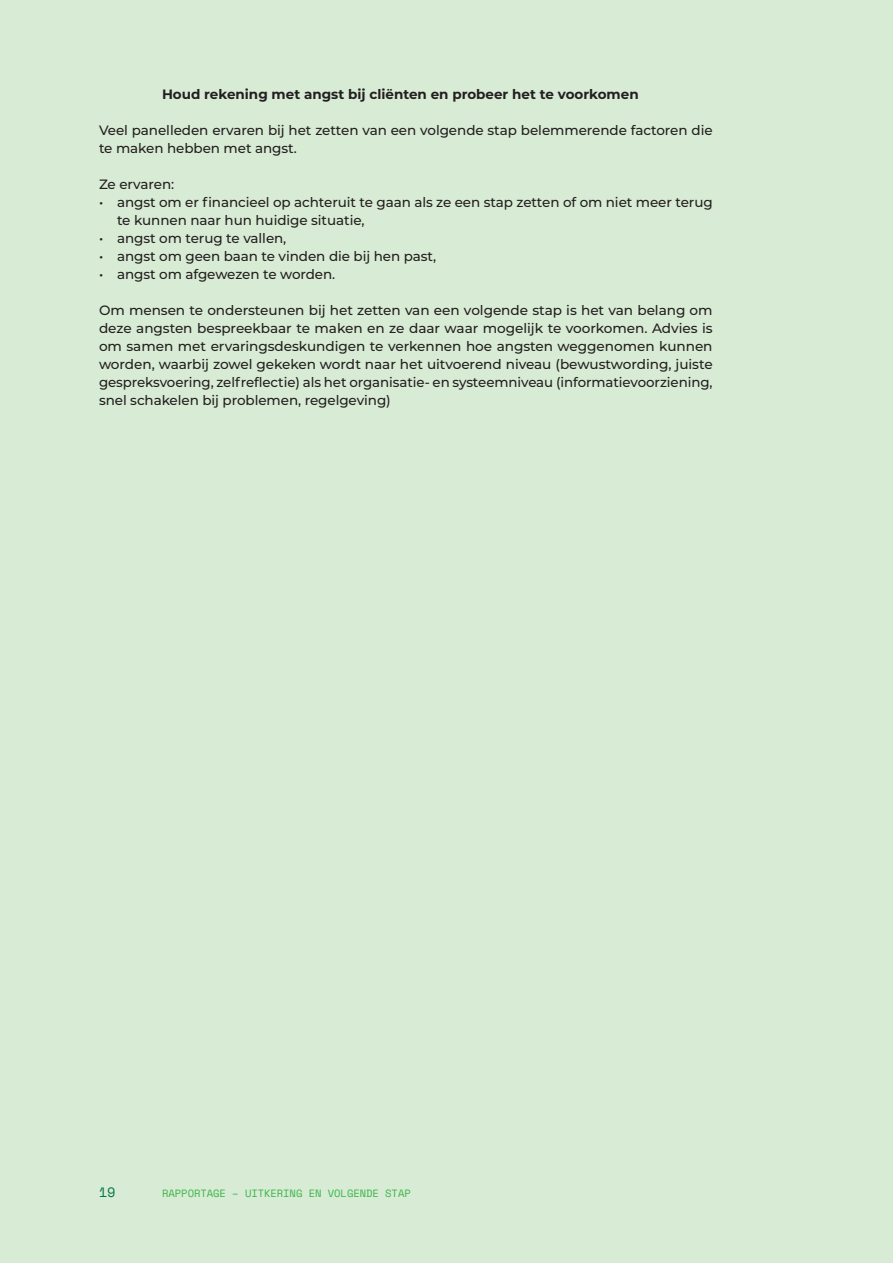
<style>
.page{position:relative;width:893px;height:1263px;background:#d8ebd4}
.page>*{position:absolute;margin:0;border:0;box-sizing:border-box;transform-origin:0 0}
.Copy{font:500 13.5px/18px "Montserrat";letter-spacing:-.005em;color:#231f20}
.t1{font:700 13.5px "Montserrat";color:#231f20}
.t2{font:13.5px "Space Mono";color:#017446}
.t3{font:10.5px "Space Mono";letter-spacing:-.005em;color:#3ab54a}
</style>
<div class="page">
<h2 class="t1" style="left:162px;top:84px;width:478px">Houd rekening met angst bij cliënten en probeer het te voorkomen</h2>
<p class="Copy" style="left:99px;top:121px;width:615px">Veel panelleden ervaren bij het zetten van een volgende stap belemmerende factoren die te maken hebben met angst.</p>
<p class="Copy" style="left:99px;top:175px;width:77px">Ze ervaren:</p>
<p class="Copy" style="left:117px;top:193px;width:597px;text-indent:-18px">• angst om er financieel op achteruit te gaan als ze een stap zetten of om niet meer terug te kunnen naar hun huidige situatie,</p>
<p class="Copy" style="left:99px;top:229px;width:189px">• angst om terug te vallen,</p>
<p class="Copy" style="left:99px;top:247px;width:339px">• angst om geen baan te vinden die bij hen past,</p>
<p class="Copy" style="left:99px;top:265px;width:238px">• angst om afgewezen te worden.</p>
<p class="Copy" style="left:99px;top:301px;width:615px;text-align:justify">Om mensen te ondersteunen bij het zetten van een volgende stap is het van belang om deze angsten bespreekbaar te maken en ze daar waar mogelijk te voorkomen. Advies is om samen met ervaringsdeskundigen te verkennen hoe angsten weggenomen kunnen worden, waarbij zowel gekeken wordt naar het uitvoerend niveau (bewustwording, juiste gespreksvoering, zelfreflectie) als het organisatie- en systeemniveau (informatievoorziening, snel schakelen bij problemen, regelgeving)</p>
<p class="t2" style="left:99px;top:1182px;width:18px">19</p>
<p class="t3" style="left:162px;top:1186px;width:250px">RAPPORTAGE – UITKERING EN VOLGENDE STAP</p>
</div>
